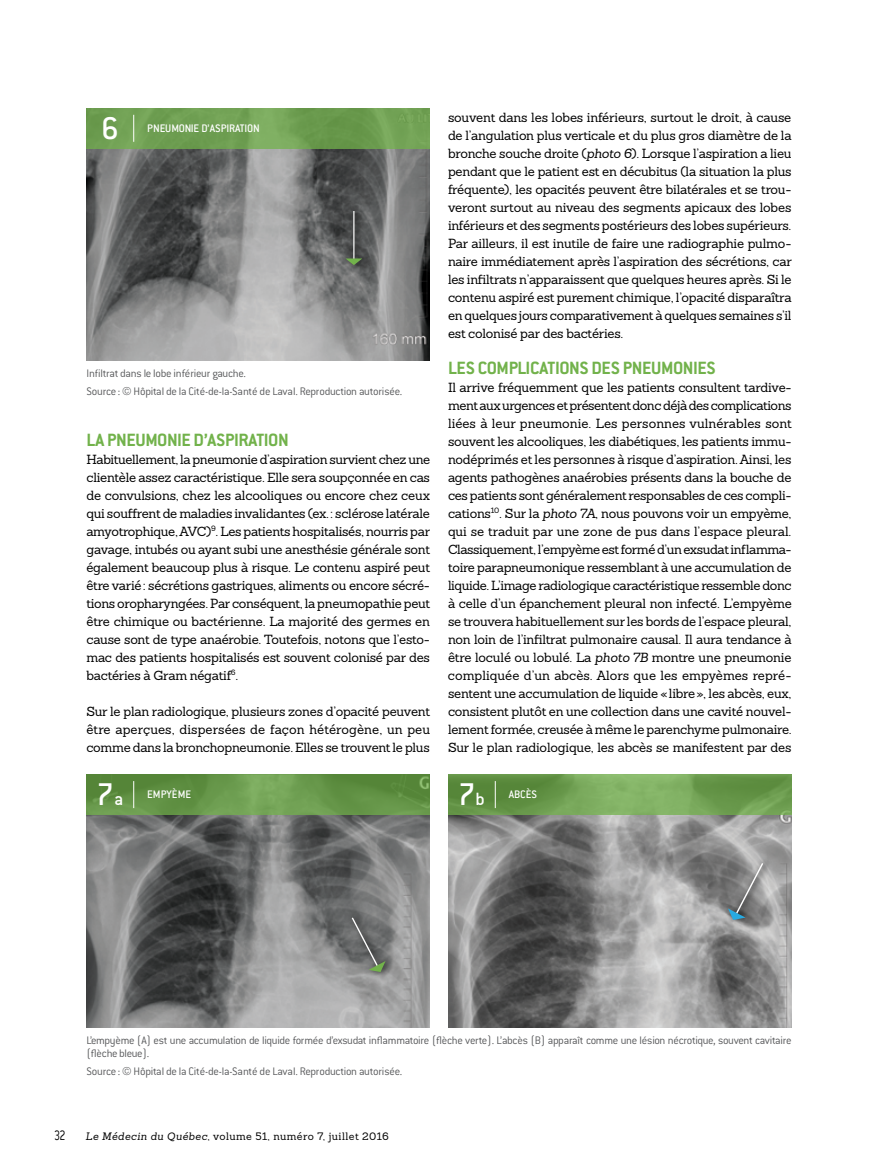
<style>
.page{position:relative;width:878px;height:1175px;background:#fff}
.page>*{position:absolute;margin:0;border:0;box-sizing:border-box;transform-origin:0 0}
.t1{font:500 34.5px "Conduit ITC Std";color:#fff}
.t2{font:700 19.5px "Conduit ITC Std";letter-spacing:-.02em;color:#72b24b}
.t3{font:300 15px "Conduit ITC Std";color:#000;scale:.8 1}
.t4{font:12.9px/18px "Sanchez Slab";letter-spacing:-.02em;color:#000;text-align:justify}
.t5{font:300 12px/18px "Conduit ITC Std";letter-spacing:-.025em;color:#58595b}
.t6{font:500 12px "Conduit ITC Std";color:#fff}
.t7{font:10.5px "Sanchez Slab";letter-spacing:.04em;color:#000}
.s1{font-size:34.5px}
.s2{font-size:19.5px}
.s3{font-style:italic}
</style>
<div class="page">
<img style="left:448px;top:814px;width:343px;height:213px">
<img style="left:86px;top:814px;width:344px;height:213px">
<svg style="left:448px;top:774px;width:343px;height:40px;background:#6e9e51"></svg>
<svg style="left:495px;top:781px;width:1px;height:27px"></svg>
<img style="left:86px;top:148px;width:344px;height:213px">
<div style="left:341px;top:204px;width:31px;height:68px;background:#000;opacity:.5"></div>
<hr style="left:353px;top:211px;width:1px;height:50px;background:#fff">
<svg style="left:345px;top:258px;width:17px;height:7px"></svg>
<svg style="left:86px;top:108px;width:344px;height:40px;background:#70a053"></svg>
<svg style="left:133px;top:115px;width:1px;height:27px"></svg>
<div style="left:723px;top:856px;width:49px;height:71px;background:#000;opacity:.5"></div>
<svg style="left:728px;top:858px;width:43px;height:62px;background:#8a8e90"></svg>
<div style="left:348px;top:911px;width:47px;height:67px;background:#000;opacity:.5"></div>
<svg style="left:344px;top:913px;width:41px;height:59px;background:#707370"></svg>
<svg style="left:86px;top:774px;width:344px;height:40px;background:#659548"></svg>
<svg style="left:133px;top:781px;width:1px;height:27px"></svg>
<h1 class="t1" style="left:101px;top:107px;width:19px">6</h1>
<p class="t6" style="left:147px;top:121px;width:114px">PNEUMONIE D’ASPIRATION</p>
<p class="t5" style="left:86px;top:364px;width:317px">Infiltrat dans le lobe inférieur gauche.<br>Source: Hôpital de la Cité-de-la-Santé de Laval. Reproduction autorisée.</p>
<h2 class="t2" style="left:86px;top:428px;width:204px">LA PNEUMONIE D’ASPIRATION</h2>
<p class="t4" style="left:86px;top:450px;width:345px">Habituellement, la pneumonie d’aspiration survient chez une clientèle assez caractéristique. Elle sera soupçonnée en cas de convulsions, chez les alcooliques ou encore chez ceux qui souffrent de maladies invalidantes (ex.: sclérose latérale amyotrophique, AVC)<sup>9</sup>. Les patients hospitalisés, nourris par gavage, intubés ou ayant subi une anesthésie générale sont également beaucoup plus à risque. Le contenu aspiré peut être varié: sécrétions gastriques, aliments ou encore sécré&shy;tions oropharyngées. Par conséquent, la pneumopathie peut être chimique ou bactérienne. La majorité des germes en cause sont de type anaérobie. Toutefois, notons que l’esto&shy;mac des patients hospitalisés est souvent colonisé par des bactéries à Gram négatif<sup>6</sup>.</p>
<p class="t4" style="left:86px;top:702px;width:345px">Sur le plan radiologique, plusieurs zones d’opacité peuvent être aperçues, dispersées de façon hétérogène, un peu comme dans la bronchopneumonie. Elles se trouvent le plus</p>
<p class="t6" style="left:96px;top:787px;width:96px"><span class="s1">7</span><span class="s2">a</span> EMPYÈME</p>
<p class="t4" style="left:448px;top:108px;width:345px">souvent dans les lobes inférieurs, surtout le droit, à cause de l’angulation plus verticale et du plus gros diamètre de la bronche souche droite (<span class="s3">photo 6</span>). Lorsque l’aspiration a lieu pendant que le patient est en décubitus (la situation la plus fréquente), les opacités peuvent être bilatérales et se trou&shy;veront surtout au niveau des segments apicaux des lobes inférieurs et des segments postérieurs des lobes supérieurs.<br>Par ailleurs, il est inutile de faire une radiographie pulmo&shy;naire immédiatement après l’aspiration des sécrétions, car les infiltrats n’apparaissent que quelques heures après. Si le contenu aspiré est purement chimique, l’opacité disparaîtra en quelques jours comparativement à quelques semaines s’il est colonisé par des bactéries.</p>
<h2 class="t2" style="left:448px;top:356px;width:269px">LES COMPLICATIONS DES PNEUMONIES</h2>
<p class="t4" style="left:448px;top:378px;width:345px">Il arrive fréquemment que les patients consultent tardive&shy;ment aux urgences et présentent donc déjà des complications liées à leur pneumonie. Les personnes vulnérables sont souvent les alcooliques, les diabétiques, les patients immu&shy;nodéprimés et les personnes à risque d’aspiration. Ainsi, les agents pathogènes anaérobies présents dans la bouche de ces patients sont généralement responsables de ces compli&shy;cations<sup>10</sup>. Sur la <span class="s3">photo 7A</span>, nous pouvons voir un empyème, qui se traduit par une zone de pus dans l’espace pleural.<br>Classiquement, l’empyème est formé d’un exsudat inflamma&shy;toire parapneumonique ressemblant à une accumulation de liquide. L’image radiologique caractéristique ressemble donc à celle d’un épanchement pleural non infecté. L’empyème se trouvera habituellement sur les bords de l’espace pleural, non loin de l’infiltrat pulmonaire causal. Il aura tendance à être loculé ou lobulé. La <span class="s3">photo 7B</span> montre une pneumonie compliquée d’un abcès. Alors que les empyèmes repré&shy;sentent une accumulation de liquide «libre», les abcès, eux, consistent plutôt en une collection dans une cavité nouvel&shy;lement formée, creusée à même le parenchyme pulmonaire.<br>Sur le plan radiologique, les abcès se manifestent par des</p>
<p class="t6" style="left:458px;top:787px;width:81px"><span class="s1">7</span><span class="s2">b</span> ABCÈS</p>
<p class="t5" style="left:86px;top:1032px;width:706px;line-height:13.5px">L’empyème (A) est une accumulation de liquide formée d’exsudat inflammatoire (flèche verte). L’abcès (B) apparaît comme une lésion nécrotique, souvent cavitaire (flèche bleue).</p>
<p class="t5" style="left:86px;top:1062px;width:317px">Source: Hôpital de la Cité-de-la-Santé de Laval. Reproduction autorisée.</p>
<p class="t3" style="left:54px;top:1126px;width:16px">32</p>
<p class="t7" style="left:86px;top:1129px;width:305px"><span class="s3">Le Médecin du Québec</span>, volume 51, numéro 7, juillet 2016</p>
</div>
